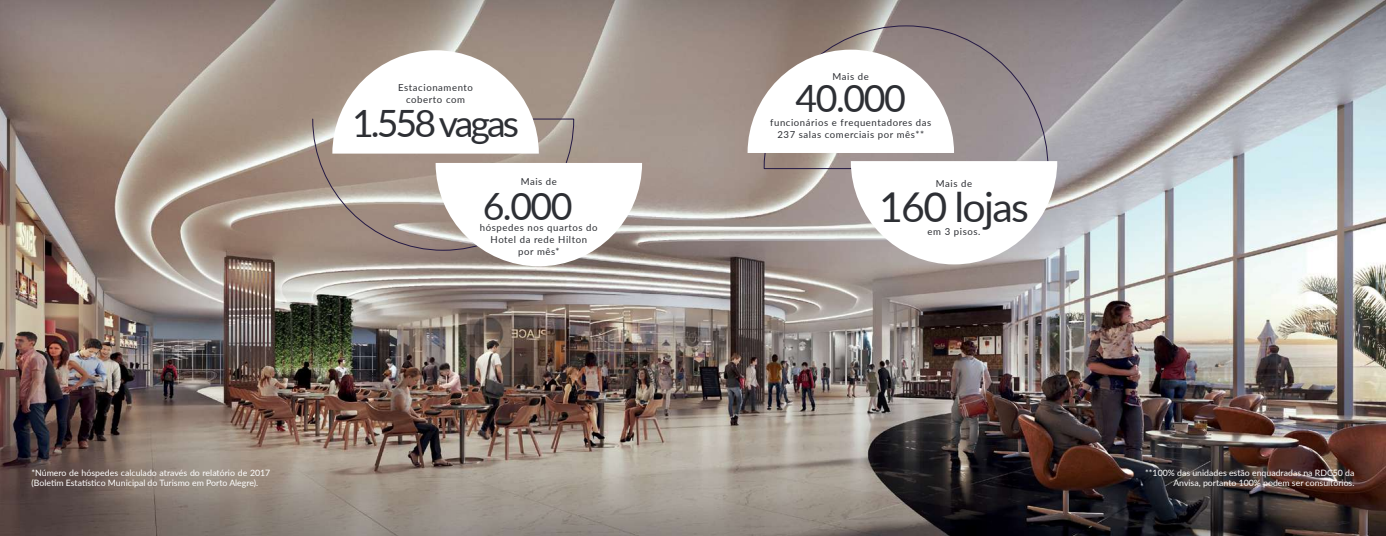
<style>
.page{position:relative;width:1386px;height:536px;background:#fff}
.page>*{position:absolute;margin:0;border:0;box-sizing:border-box;transform-origin:0 0}
.t1{font:41.12px "Lato";letter-spacing:-.04em;color:#2d2f34}
.t2{font:37.62px "Lato";letter-spacing:-.08em;color:#2d2f34}
.t3{font:9.62px/11.7px "Lato";letter-spacing:.06em;color:#2d2f34;text-align:center}
.t4{font:8.75px/10.5px "Lato";color:#fff}
</style>
<div class="page">
<img style="left:0;top:0;width:1386px;height:536px">
<svg style="left:312px;top:119px;width:262px;height:131px;background:#a9998f"></svg>
<svg style="left:764px;top:25px;width:284px;height:144px;background:#968a8a"></svg>
<svg style="left:332px;top:50px;width:207px;height:103px"></svg>
<svg style="left:436px;top:163px;width:206px;height:103px"></svg>
<svg style="left:748px;top:50px;width:206px;height:103px"></svg>
<svg style="left:851px;top:161px;width:206px;height:103px"></svg>
<p class="t3" style="left:398px;top:82px;width:76px">Estacionamento coberto com</p>
<h2 class="t2" style="left:352px;top:96px;width:168px">1.558 vagas</h2>
<p class="t3" style="left:521px;top:175px;width:38px">Mais de</p>
<p class="t3" style="left:480px;top:221px;width:119px">hóspedes nos quartos do<br>Hotel da rede Hilton<br>por mês*</p>
<h2 class="t2" style="left:483px;top:179px;width:92px">6.000</h2>
<p class="t3" style="left:833px;top:70px;width:38px">Mais de</p>
<h2 class="t2" style="left:796px;top:71px;width:112px">40.000</h2>
<p class="t3" style="left:770px;top:116px;width:163px">funcionários e frequentadores das<br>237 salas comerciais por mês**</p>
<p class="t3" style="left:936px;top:177px;width:38px">Mais de</p>
<h1 class="t1" style="left:879px;top:177px;width:152px">160 lojas</h1>
<p class="t3" style="left:928px;top:225px;width:54px">em 3 pisos.</p>
<p class="t4" style="left:32px;top:467px;width:240px">*Número de hóspedes calculado através do relatório de 2017 (Boletim Estatístico Municipal do Turismo em Porto Alegre).</p>
<p class="t4" style="left:1145px;top:467px;width:211px;text-align:right">**100% das unidades estão enquadradas na RDC50 da<br>Anvisa, portanto 100% podem ser consultórios.</p>
</div>
